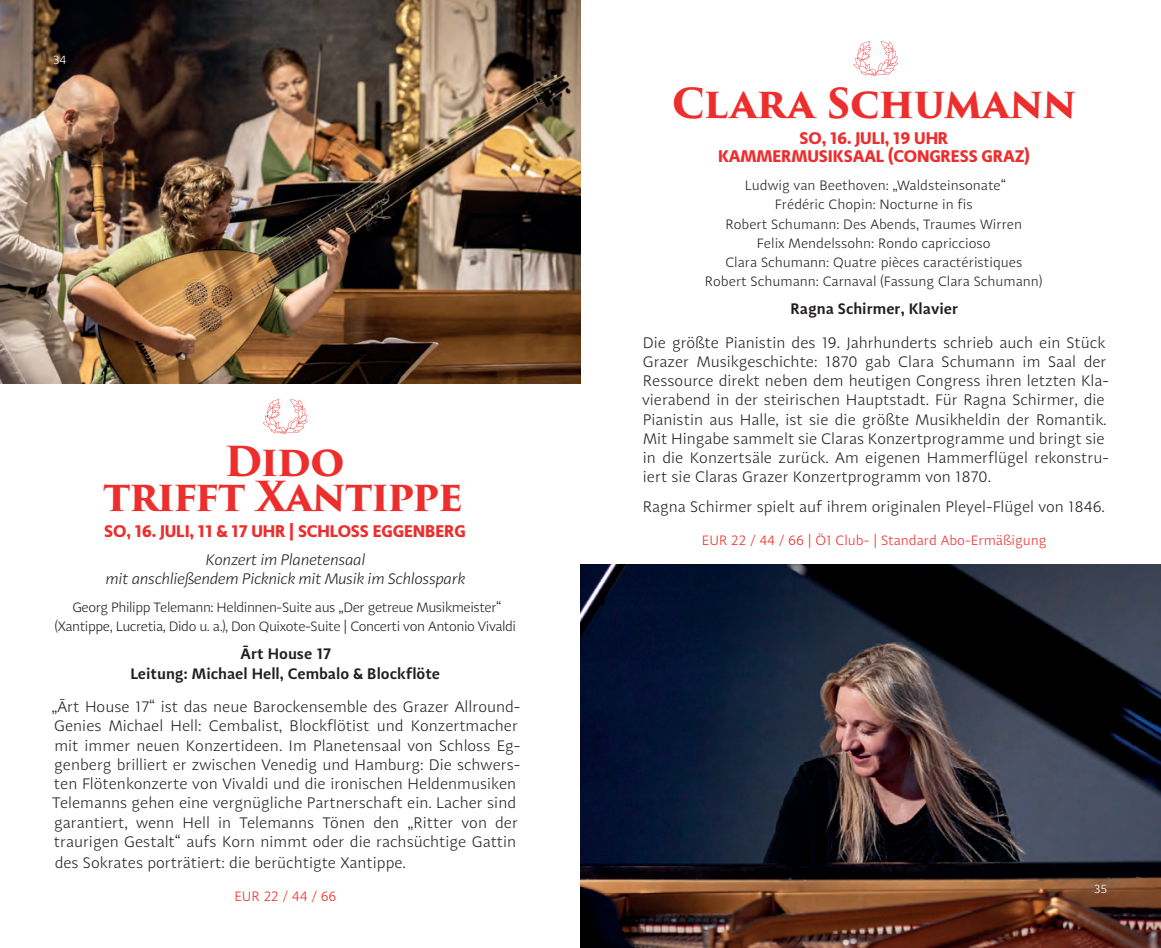
<style>
.page{position:relative;width:1161px;height:948px;background:#fff}
.page>*{position:absolute;margin:0;border:0;box-sizing:border-box;transform-origin:0 0}
.t1{font:700 40.25px/35px "Trajan Pro 3";letter-spacing:-.03em;color:#ee2d2d;text-align:center}
.t2{font:700 17.5px/17.5px "Adagio Sans";letter-spacing:-.01em;color:#ee2d2d;text-align:center}
.t3{font:300 15.75px/19.2px "Adagio Sans";color:#231f20}
.t4{font:600 15.75px/19.2px "Adagio Sans";color:#231f20;text-align:center}
.t5{font:italic 300 15.75px/19.2px "Adagio Sans";letter-spacing:-.02em;color:#231f20;text-align:center}
.t6{font:300 14px/19.2px "Adagio Sans";color:#231f20;text-align:center}
.t7{font:300 14px/19.2px "Adagio Sans";letter-spacing:-.03em;color:#231f20;text-align:center}
.t8{font:300 14px "Adagio Sans";color:#ee2d29}
.t9{font:300 12.25px "Adagio Sans";color:#fff}
</style>
<div class="page">
<img style="left:0;top:0;width:580px;height:383px">
<svg style="left:263px;top:399px;width:45px;height:34px"></svg>
<img style="left:580px;top:565px;width:581px;height:382px">
<svg style="left:853px;top:41px;width:45px;height:35px"></svg>
<p class="t9" style="left:53px;top:53px;width:15px">34</p>
<h1 class="t1" style="left:103px;top:444px;width:361px">Dido<br>trifft Xantippe</h1>
<p class="t2" style="left:104px;top:522px;width:363px">SO, 16. JULI, 11 &amp; 17 UHR | SCHLOSS EGGENBERG</p>
<p class="t5" style="left:107px;top:550px;width:361px">Konzert im Planetensaal<br>mit anschließendem Picknick mit Musik im Schlosspark</p>
<p class="t7" style="left:55px;top:598px;width:463px">Georg Philipp Telemann: Heldinnen-Suite aus „Der getreue Musikmeister“ (Xantippe, Lucretia, Dido u. a.), Don Quixote-Suite | Concerti von Antonio Vivaldi</p>
<p class="t4" style="left:130px;top:644px;width:311px">Ārt House 17<br>Leitung: Michael Hell, Cembalo &amp; Blockflöte</p>
<p class="t3" style="left:51px;top:697px;width:470px">„Ārt House 17“ ist das neue Barockensemble des Grazer Allround-Genies Michael Hell: Cembalist, Blockflötist und Konzertmacher mit immer neuen Konzertideen. Im Planetensaal von Schloss Eg&shy;genberg brilliert er zwischen Venedig und Hamburg: Die schwers&shy;ten Flötenkonzerte von Vivaldi und die ironischen Heldenmusiken Telemanns gehen eine vergnügliche Partnerschaft ein. Lacher sind garantiert, wenn Hell in Telemanns Tönen den „Ritter von der traurigen Gestalt“ aufs Korn nimmt oder die rachsüchtige Gattin</p>
<p class="t3" style="left:55px;top:853px;width:353px">des Sokrates porträtiert: die berüchtigte Xantippe.</p>
<p class="t8" style="left:234px;top:887px;width:104px">EUR 22 / 44 / 66</p>
<h1 class="t1" style="left:672px;top:87px;width:406px">Clara Schumann</h1>
<p class="t2" style="left:718px;top:130px;width:313px">SO, 16. JULI, 19 UHR<br>KAMMERMUSIKSAAL (CONGRESS GRAZ)</p>
<p class="t6" style="left:705px;top:176px;width:339px">Ludwig van Beethoven: „Waldsteinsonate“<br>Frédéric Chopin: Nocturne in fis<br>Robert Schumann: Des Abends, Traumes Wirren<br>Felix Mendelssohn: Rondo capriccioso<br>Clara Schumann: Quatre pièces caractéristiques Robert Schumann: Carnaval (Fassung Clara Schumann)</p>
<p class="t4" style="left:790px;top:299px;width:169px">Ragna Schirmer, Klavier</p>
<p class="t3" style="left:642px;top:333px;width:468px">Die größte Pianistin des 19. Jahrhunderts schrieb auch ein Stück Grazer Musikgeschichte: 1870 gab Clara Schumann im Saal der Ressource direkt neben dem heutigen Congress ihren letzten Kla&shy;vierabend in der steirischen Hauptstadt. Für Ragna Schirmer, die Pianistin aus Halle, ist sie die größte Musikheldin der Romantik.<br>Mit Hingabe sammelt sie Claras Konzertprogramme und bringt sie in die Konzertsäle zurück. Am eigenen Hammerflügel rekonstru&shy;iert sie Claras Grazer Konzertprogramm von 1870.</p>
<p class="t3" style="left:643px;top:497px;width:464px">Ragna Schirmer spielt auf ihrem originalen Pleyel-Flügel von 1846.</p>
<p class="t8" style="left:702px;top:532px;width:346px">EUR 22 / 44 / 66 | Ö1 Club- | Standard Abo-Ermäßigung</p>
<p class="t9" style="left:1094px;top:881px;width:15px">35</p>
</div>
